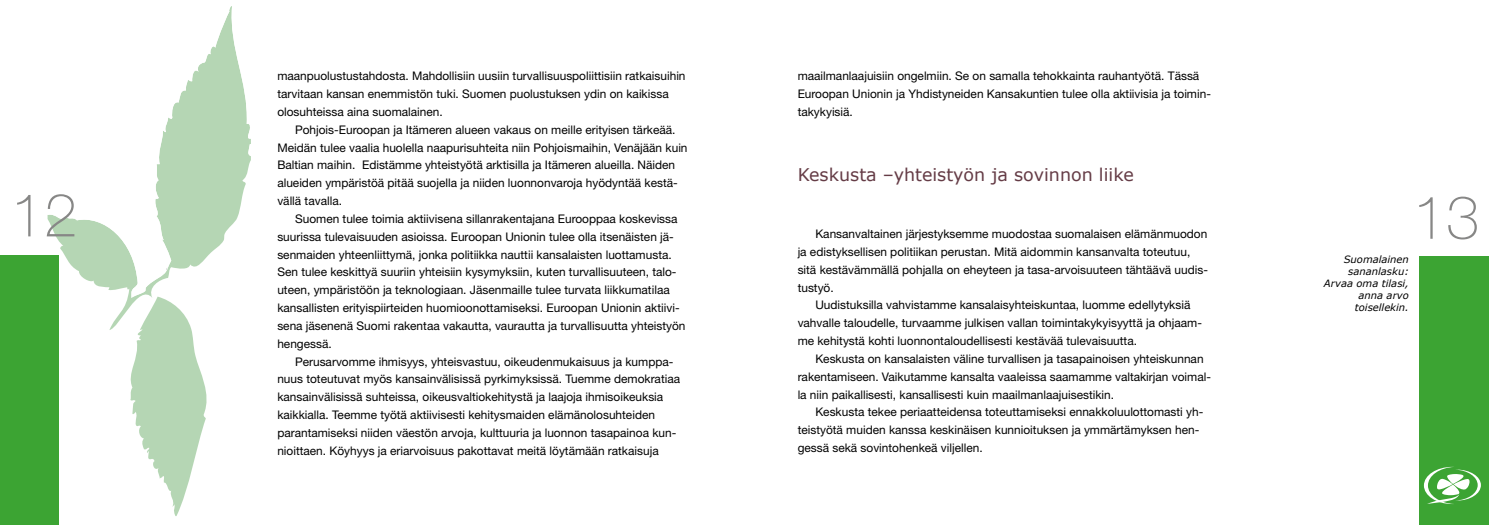
<style>
.page{position:relative;width:1489px;height:525px;background:#fff}
.page>*{position:absolute;margin:0;border:0;box-sizing:border-box;transform-origin:0 0}
.t1{font:100 60px "Helvetica Neue LT";color:#878786}
.t2{font:17.5px "Verdana";color:#653c46}
.t3{font:11.88px/17.8px "Helvetica Neue LT";color:#000}
.t4{font:italic 10px/12px "Verdana";color:#000;text-align:right}
</style>
<div class="page">
<svg style="left:58px;top:156px;width:193px;height:174px"></svg>
<svg style="left:231px;top:6px;width:20px;height:150px"></svg>
<svg style="left:48px;top:7px;width:183px;height:291px"></svg>
<svg style="left:126px;top:296px;width:86px;height:220px"></svg>
<div style="left:0;top:255px;width:58px;height:269px;background:#3ca433"></div>
<div style="left:1418px;top:256px;width:70px;height:268px;background:#3ca433"></div>
<svg style="left:1423px;top:466px;width:57px;height:37px"></svg>
<p class="t3" style="left:797px;top:67px;width:415px">maailmanlaajuisiin ongelmiin. Se on samalla tehokkainta rauhantyötä. Tässä<br>Euroopan Unionin ja Yhdistyneiden Kansakuntien tulee olla aktiivisia ja toimin&shy;takykyisiä.</p>
<p class="t3" style="left:277px;top:67px;width:410px">maanpuolustustahdosta. Mahdollisiin uusiin turvallisuuspoliittisiin ratkaisuihin tarvitaan kansan enemmistön tuki. Suomen puolustuksen ydin on kaikissa olosuhteissa aina suomalainen.</p>
<p class="t3" style="left:277px;top:120px;width:412px;text-indent:18px">Pohjois-Euroopan ja Itämeren alueen vakaus on meille erityisen tärkeää.<br>Meidän tulee vaalia huolella naapurisuhteita niin Pohjoismaihin, Venäjään kuin Baltian maihin. Edistämme yhteistyötä arktisilla ja Itämeren alueilla. Näiden alueiden ympäristöä pitää suojella ja niiden luonnonvaroja hyödyntää kestä&shy;vällä tavalla.</p>
<p class="t3" style="left:277px;top:209px;width:410px;text-indent:18px">Suomen tulee toimia aktiivisena sillanrakentajana Eurooppaa koskevissa suurissa tulevaisuuden asioissa. Euroopan Unionin tulee olla itsenäisten jä&shy;senmaiden yhteenliittymä, jonka politiikka nauttii kansalaisten luottamusta.<br>Sen tulee keskittyä suuriin yhteisiin kysymyksiin, kuten turvallisuuteen, talo&shy;uteen, ympäristöön ja teknologiaan. Jäsenmaille tulee turvata liikkumatilaa kansallisten erityispiirteiden huomioonottamiseksi. Euroopan Unionin aktiivi&shy;sena jäsenenä Suomi rakentaa vakautta, vaurautta ja turvallisuutta yhteistyön hengessä.</p>
<p class="t3" style="left:277px;top:352px;width:404px;text-indent:18px">Perusarvomme ihmisyys, yhteisvastuu, oikeudenmukaisuus ja kumppa&shy;nuus toteutuvat myös kansainvälisissä pyrkimyksissä. Tuemme demokratiaa kansainvälisissä suhteissa, oikeusvaltiokehitystä ja laajoja ihmisoikeuksia kaikkialla. Teemme työtä aktiivisesti kehitysmaiden elämänolosuhteiden parantamiseksi niiden väestön arvoja, kulttuuria ja luonnon tasapainoa kun&shy;nioittaen. Köyhyys ja eriarvoisuus pakottavat meitä löytämään ratkaisuja</p>
<h2 class="t2" style="left:797px;top:163px;width:338px">Keskusta –yhteistyön ja sovinnon liike</h2>
<h1 class="t1" style="left:11px;top:181px;width:68px">12</h1>
<h1 class="t1" style="left:1412px;top:183px;width:68px">13</h1>
<p class="t3" style="left:797px;top:225px;width:412px;text-indent:18px">Kansanvaltainen järjestyksemme muodostaa suomalaisen elämänmuodon ja edistyksellisen politiikan perustan. Mitä aidommin kansanvalta toteutuu, sitä kestävämmällä pohjalla on eheyteen ja tasa-arvoisuuteen tähtäävä uudis&shy;tustyö.</p>
<p class="t3" style="left:797px;top:296px;width:406px;text-indent:18px">Uudistuksilla vahvistamme kansalaisyhteiskuntaa, luomme edellytyksiä vahvalle taloudelle, turvaamme julkisen vallan toimintakykyisyyttä ja ohjaam&shy;me kehitystä kohti luonnontaloudellisesti kestävää tulevaisuutta.</p>
<p class="t3" style="left:797px;top:349px;width:415px;text-indent:18px">Keskusta on kansalaisten väline turvallisen ja tasapainoisen yhteiskunnan rakentamiseen. Vaikutamme kansalta vaaleissa saamamme valtakirjan voimal&shy;la niin paikallisesti, kansallisesti kuin maailmanlaajuisestikin.</p>
<p class="t3" style="left:797px;top:403px;width:407px;text-indent:18px">Keskusta tekee periaatteidensa toteuttamiseksi ennakkoluulottomasti yh&shy;teistyötä muiden kanssa keskinäisen kunnioituksen ja ymmärtämyksen hen&shy;gessä sekä sovintohenkeä viljellen.</p>
<p class="t4" style="left:1323px;top:253px;width:86px">Suomalainen sananlasku:<br>Arvaa oma tilasi, anna arvo toisellekin.</p>
</div>
